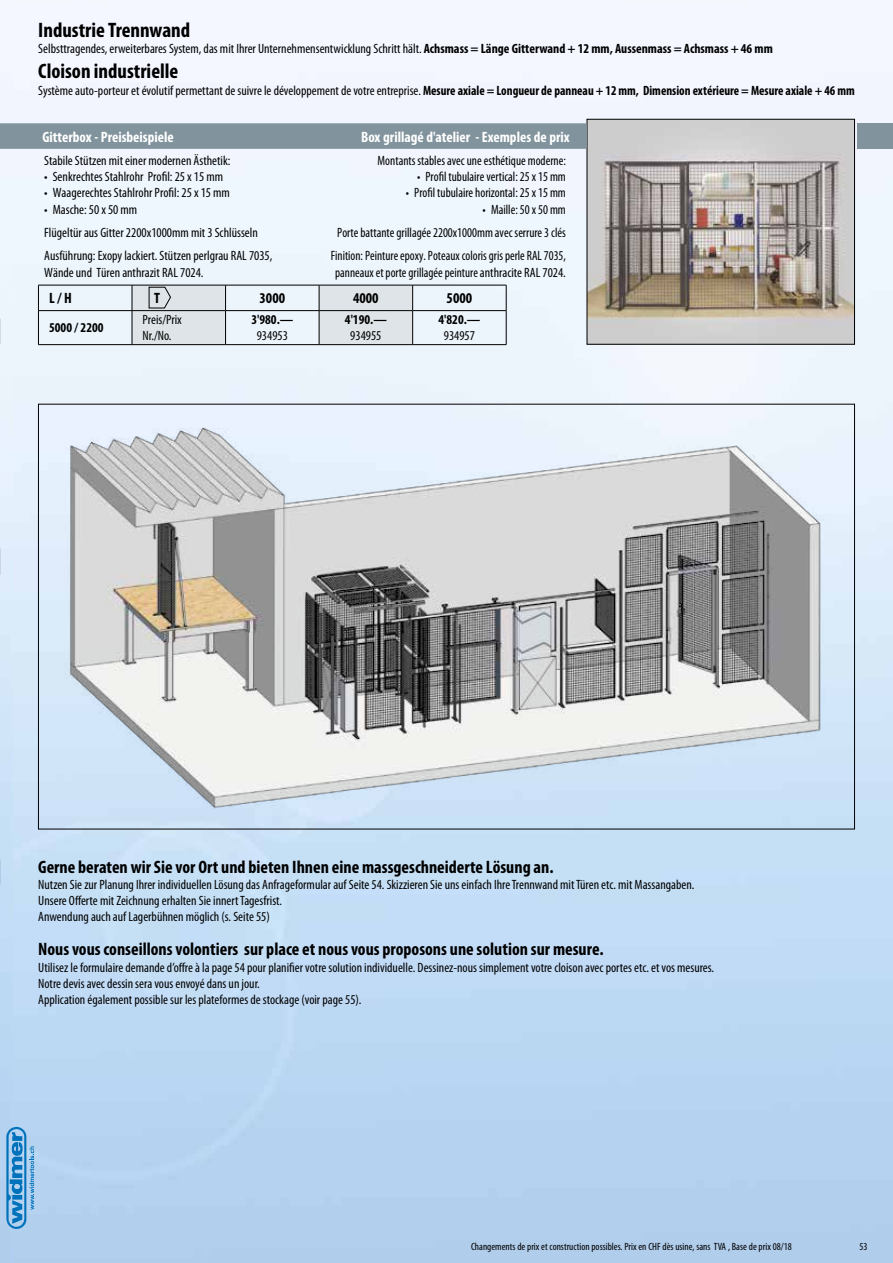
<style>
.page{position:relative;width:893px;height:1263px;background:#fff}
.page>*{position:absolute;margin:0;border:0;box-sizing:border-box;transform-origin:0 0}
.t1{font:700 condensed 21px "Myriad Pro";color:#000}
.t2{font:700 condensed 18px "Myriad Pro";color:#000}
.t3{font:700 condensed 15px "Myriad Pro";color:#fff}
.t4{font:700 condensed 15px "Myriad Pro";color:#000}
.t5{font:condensed 13.5px/16.2px "Myriad Pro";color:#000}
.t6{font:condensed 13.5px/23.4px "Myriad Pro";color:#000;text-align:right;scale:.95 1}
.t7{font:condensed 13.5px "Myriad Pro";color:#000;scale:.94 1}
.t8{font:700 condensed 13.5px "Myriad Pro";color:#000}
.t9{font:condensed 10.5px "Myriad Pro";color:#000}
.s1{font-weight:700}
</style>
<div class="page">
<img style="left:13px;top:0;width:880px;height:1263px">
<img style="left:0;top:0;width:13px;height:1263px">
<svg style="left:6px;top:1127px;width:28px;height:102px;background:#65a7d8"></svg>
<img style="left:40px;top:406px;width:813px;height:421px">
<img style="left:589px;top:121px;width:264px;height:221px">
<div style="left:587px;top:119px;width:268px;height:225px;border:1px solid #000"></div>
<hr style="left:38px;top:285px;width:94px;height:1px;background:#000">
<svg style="left:38px;top:285px;width:1px;height:25px"></svg>
<hr style="left:413px;top:285px;width:93px;height:1px;background:#000">
<svg style="left:506px;top:285px;width:1px;height:25px"></svg>
<hr style="left:38px;top:310px;width:94px;height:1px;background:#000">
<hr style="left:38px;top:311px;width:1px;height:33px;background:#000">
<hr style="left:413px;top:310px;width:93px;height:1px;background:#000">
<hr style="left:506px;top:311px;width:1px;height:33px;background:#000">
<hr style="left:38px;top:344px;width:94px;height:1px;background:#000">
<hr style="left:413px;top:344px;width:93px;height:1px;background:#000">
<svg style="left:132px;top:285px;width:281px;height:60px;background:#d5dce1"></svg>
<svg style="left:0;top:123px;width:587px;height:26px;background:#83949e"></svg>
<div style="left:858px;top:123px;width:35px;height:26px;background:#81939d"></div>
<h1 class="t1" style="left:38px;top:17px;width:153px">Industrie Trennwand</h1>
<p class="t5" style="left:38px;top:40px;width:736px">Selbsttragendes, erweiterbares System, das mit Ihrer Unternehmensentwicklung Schritt hält. <span class="s1">Achsmass = Länge Gitterwand + 12 mm, Aussenmass = Achsmass + 46 mm</span></p>
<h1 class="t1" style="left:38px;top:58px;width:142px">Cloison industrielle</h1>
<p class="t5" style="left:38px;top:82px;width:818px">Système auto-porteur et évolutif permettant de suivre le développement de votre entreprise. <span class="s1">Mesure axiale = Longueur de panneau + 12 mm, Dimension extérieure = Mesure axiale + 46 mm</span></p>
<p class="t3" style="left:43px;top:127px;width:133px">Gitterbox - Preisbeispiele</p>
<p class="t3" style="left:361px;top:127px;width:210px">Box grillagé d'atelier - Exemples de prix</p>
<p class="t5" style="left:44px;top:152px;width:188px">Stabile Stützen mit einer modernen Ästhetik:</p>
<p class="t5" style="left:44px;top:168px;width:180px">• Senkrechtes Stahlrohr Profil: 25 x 15 mm</p>
<p class="t5" style="left:44px;top:185px;width:187px">• Waagerechtes Stahlrohr Profil: 25 x 15 mm</p>
<p class="t5" style="left:44px;top:197px;width:230px;line-height:23.4px">• Masche: 50 x 50 mm<br>Flügeltür aus Gitter 2200x1000mm mit 3 Schlüsseln<br>Ausführung: Exopy lackiert. Stützen perlgrau RAL 7035,</p>
<p class="t5" style="left:44px;top:264px;width:161px">Wände und Türen anthrazit RAL 7024.</p>
<p class="t6" style="left:378px;top:149px;width:200px">Montants stables avec une esthétique moderne:</p>
<p class="t6" style="left:417px;top:165px;width:158px">• Profil tubulaire vertical: 25 x 15 mm</p>
<p class="t6" style="left:406px;top:181px;width:170px">• Profil tubulaire horizontal: 25 x 15 mm</p>
<p class="t6" style="left:331px;top:197px;width:249px">• Maille: 50 x 50 mm<br>Porte battante grillagée 2200x1000mm avec serrure 3 clés<br>Finition: Peinture epoxy. Poteaux coloris gris perle RAL 7035,</p>
<p class="t7" style="left:335px;top:264px;width:247px">panneaux et porte grillagée peinture anthracite RAL 7024.</p>
<p class="t4" style="left:49px;top:289px;width:24px">L / H</p>
<p class="t4" style="left:154px;top:289px;width:7px">T</p>
<p class="t4" style="left:260px;top:289px;width:27px">3000</p>
<p class="t4" style="left:353px;top:289px;width:27px">4000</p>
<p class="t4" style="left:447px;top:289px;width:27px">5000</p>
<p class="t8" style="left:49px;top:319px;width:56px">5000 / 2200</p>
<p class="t5" style="left:143px;top:311px;width:41px">Preis/Prix<br>Nr./No.</p>
<p class="t8" style="left:251px;top:311px;width:43px">3'980.—</p>
<p class="t8" style="left:345px;top:311px;width:43px">4'190.—</p>
<p class="t5" style="left:350px;top:327px;width:33px">934955</p>
<p class="t8" style="left:438px;top:311px;width:43px">4'820.—</p>
<p class="t5" style="left:444px;top:327px;width:33px">934957</p>
<p class="t5" style="left:257px;top:327px;width:33px">934953</p>
<h2 class="t2" style="left:38px;top:855px;width:517px">Gerne beraten wir Sie vor Ort und bieten Ihnen eine massgeschneiderte Lösung an.</h2>
<p class="t5" style="left:38px;top:876px;width:658px">Nutzen Sie zur Planung Ihrer individuellen Lösung das Anfrageformular auf Seite 54. Skizzieren Sie uns einfach Ihre Trennwand mit Türen etc. mit Massangaben.<br>Unsere Offerte mit Zeichnung erhalten Sie innert Tagesfrist.<br>Anwendung auch auf Lagerbühnen möglich (s. Seite 55)</p>
<h2 class="t2" style="left:38px;top:938px;width:567px">Nous vous conseillons volontiers sur place et nous vous proposons une solution sur mesure.</h2>
<p class="t5" style="left:38px;top:959px;width:677px">Utilisez le formulaire demande d’offre à la page 54 pour planifier votre solution individuelle. Dessinez-nous simplement votre cloison avec portes etc. et vos mesures.<br>Notre devis avec dessin sera vous envoyé dans un jour.<br>Application également possible sur les plateformes de stockage (voir page 55).</p>
<p class="t9" style="left:471px;top:1240px;width:322px">Changements de prix et construction possibles. Prix en CHF dès usine, sans TVA , Base de prix 08/18</p>
<p class="t9" style="left:859px;top:1240px;width:10px">53</p>
</div>
